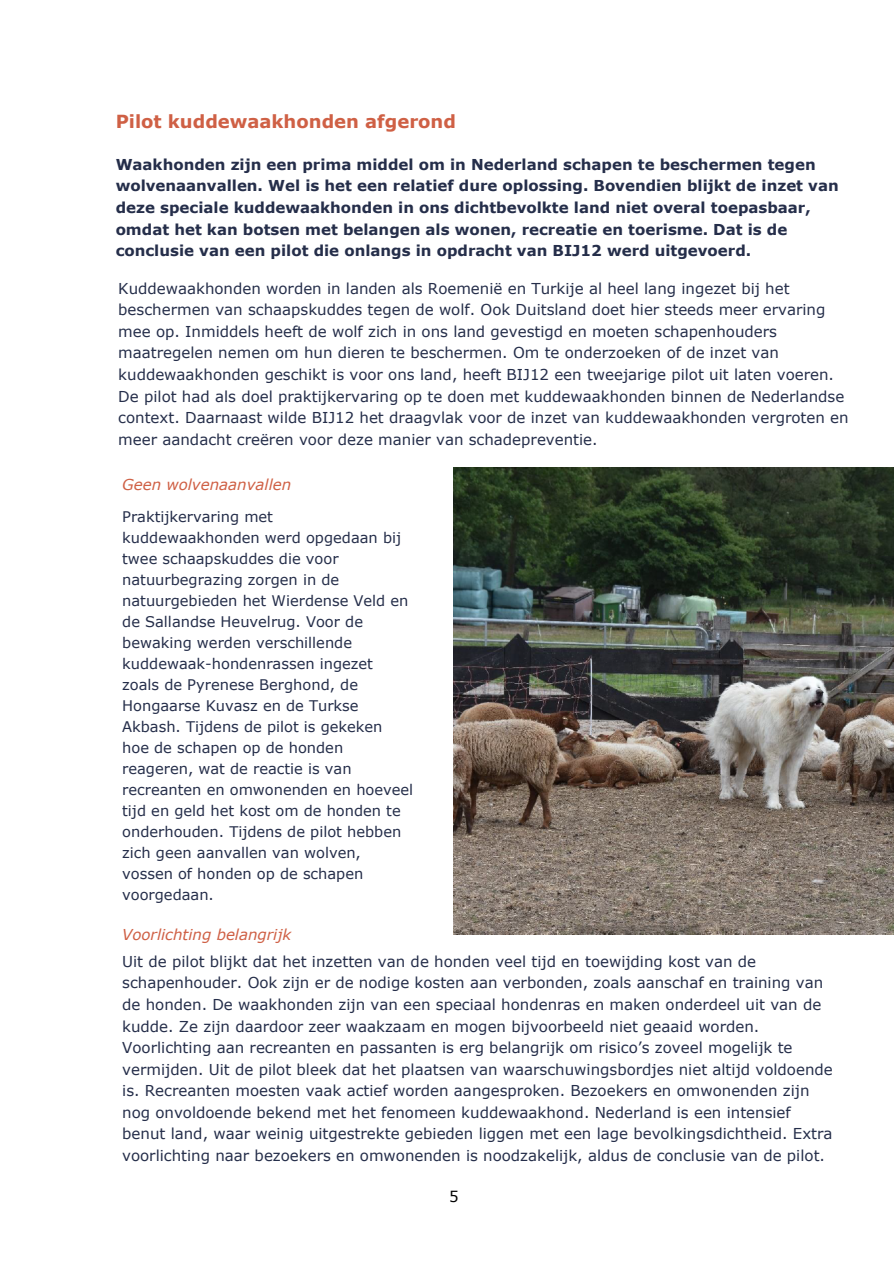
<style>
.page{position:relative;width:894px;height:1264px;background:#fff}
.page>*{position:absolute;margin:0;border:0;box-sizing:border-box;transform-origin:0 0}
.t1{font:700 18px "Verdana";color:#cf6045}
.t2{font:15px/21.6px "Verdana";color:#252e4a}
.t3{font:700 15px/21.6px "Verdana";color:#252e4a}
.t4{font:italic 15px "Verdana";color:#cf6045}
.t5{font:15px "Verdana";color:#000}
.t6{font:14.7px/21px "Verdana";color:#252e4a}
</style>
<div class="page">
<img style="left:454px;top:468px;width:439px;height:466px">
<p class="t1" style="left:116px;top:110px;width:342px">Pilot kuddewaakhonden afgerond</p>
<p class="t3" style="left:116px;top:153px;width:724px">Waakhonden zijn een prima middel om in Nederland schapen te beschermen tegen wolvenaanvallen. Wel is het een relatief dure oplossing. Bovendien blijkt de inzet van deze speciale kuddewaakhonden in ons dichtbevolkte land niet overal toepasbaar, omdat het kan botsen met belangen als wonen, recreatie en toerisme. Dat is de conclusie van een pilot die onlangs in opdracht van BIJ12 werd uitgevoerd.</p>
<p class="t2" style="left:118px;top:277px;width:731px">Kuddewaakhonden worden in landen als Roemenië en Turkije al heel lang ingezet bij het beschermen van schaapskuddes tegen de wolf. Ook Duitsland doet hier steeds meer ervaring mee op. Inmiddels heeft de wolf zich in ons land gevestigd en moeten schapenhouders maatregelen nemen om hun dieren te beschermen. Om te onderzoeken of de inzet van kuddewaakhonden geschikt is voor ons land, heeft BIJ12 een tweejarige pilot uit laten voeren.<br>De pilot had als doel praktijkervaring op te doen met kuddewaakhonden binnen de Nederlandse context. Daarnaast wilde BIJ12 het draagvlak voor de inzet van kuddewaakhonden vergroten en meer aandacht creëren voor deze manier van schadepreventie.</p>
<p class="t4" style="left:122px;top:475px;width:170px">Geen wolvenaanvallen</p>
<p class="t6" style="left:122px;top:505px;width:292px">Praktijkervaring met kuddewaakhonden werd opgedaan bij twee schaapskuddes die voor natuurbegrazing zorgen in de natuurgebieden het Wierdense Veld en de Sallandse Heuvelrug. Voor de bewaking werden verschillende kuddewaak-hondenrassen ingezet zoals de Pyrenese Berghond, de<br>Hongaarse Kuvasz en de Turkse<br>Akbash. Tijdens de pilot is gekeken<br>hoe de schapen op de honden reageren, wat de reactie is van recreanten en omwonenden en hoeveel tijd en geld het kost om de honden te onderhouden. Tijdens de pilot hebben zich geen aanvallen van wolven, vossen of honden op de schapen voorgedaan.</p>
<p class="t4" style="left:122px;top:924px;width:171px">Voorlichting belangrijk</p>
<p class="t2" style="left:122px;top:950px;width:711px">Uit de pilot blijkt dat het inzetten van de honden veel tijd en toewijding kost van de schapenhouder. Ook zijn er de nodige kosten aan verbonden, zoals aanschaf en training van de honden. De waakhonden zijn van een speciaal hondenras en maken onderdeel uit van de kudde. Ze zijn daardoor zeer waakzaam en mogen bijvoorbeeld niet geaaid worden.<br>Voorlichting aan recreanten en passanten is erg belangrijk om risico’s zoveel mogelijk te vermijden. Uit de pilot bleek dat het plaatsen van waarschuwingsbordjes niet altijd voldoende is. Recreanten moesten vaak actief worden aangesproken. Bezoekers en omwonenden zijn nog onvoldoende bekend met het fenomeen kuddewaakhond. Nederland is een intensief benut land, waar weinig uitgestrekte gebieden liggen met een lage bevolkingsdichtheid. Extra voorlichting naar bezoekers en omwonenden is noodzakelijk, aldus de conclusie van de pilot.</p>
<p class="t5" style="left:449px;top:1187px;width:11px">5</p>
</div>
